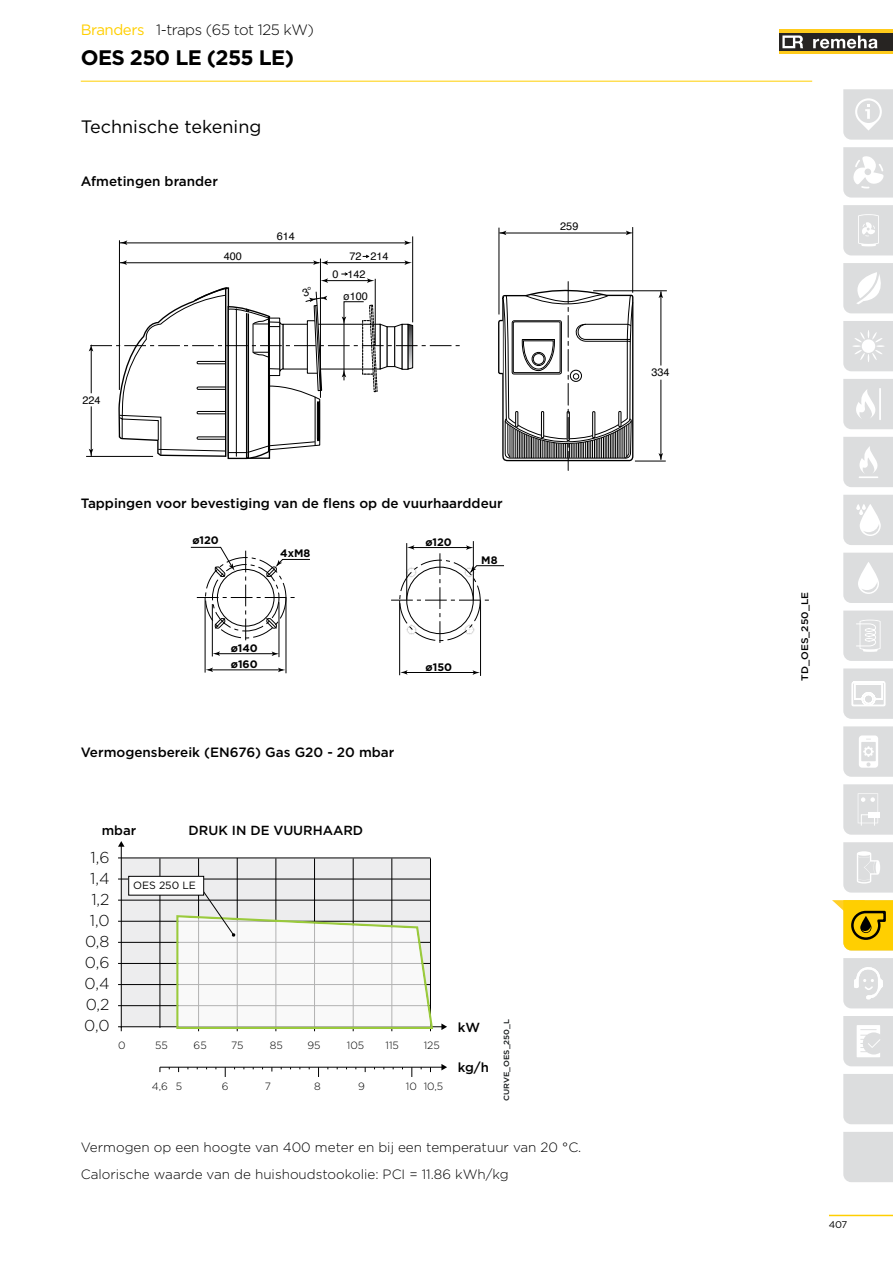
<style>
.page{position:relative;width:893px;height:1263px;background:#fff}
.page>*{position:absolute;margin:0;border:0;box-sizing:border-box;transform-origin:0 0}
.t1{font:700 21px "Gotham";letter-spacing:-.03em;color:#000}
.t2{font:18px "Gotham";color:#000}
.t3{font:300 15.75px/21px "Gotham";color:#000;text-align:center}
.t4{font:300 15px "Gotham";letter-spacing:-.03em;color:#000}
.t5{font:300 13.5px/26.5px "Gotham";color:#000}
.t6{font:500 13.5px "Gotham";color:#000}
.t7{font:500 13.2px "Gotham";color:#000}
.t8{font:10.8px/17.5px "Helvetica";color:#000}
.t9{font:700 10.8px/16.2px "Gotham";color:#000}
.t10{font:300 10.5px "Gotham";color:#000}
.t11{font:10.5px "Gotham";color:#000}
.t12{font:9.75px "Gotham";color:#000}
.t13{font:500 9.45px "Gotham";color:#000;scale:1.08 1}
.t14{font:500 7.5px "Gotham";color:#121617;scale:1.08 1}
.s1{font-weight:400;color:#ffcf01}
</style>
<div class="page">
<hr style="left:829px;top:1215px;width:64px;height:1px;background:#ffcf01">
<div style="left:779px;top:30px;width:114px;height:24px;background:#ffcb1b"></div>
<div style="left:779px;top:33px;width:114px;height:18px;background:#272422"></div>
<svg style="left:782px;top:35px;width:21px;height:13px"></svg>
<svg style="left:813px;top:35px;width:64px;height:14px"></svg>
<hr style="left:81px;top:81px;width:731px;height:1px;background:#ffcf01">
<div style="left:121px;top:858px;width:309px;height:169px;background:#ededee"></div>
<hr style="left:121px;top:846px;width:1px;height:182px;background:#000">
<svg style="left:118px;top:841px;width:7px;height:6px"></svg>
<hr style="left:198px;top:858px;width:1px;height:170px;background:#000">
<hr style="left:160px;top:858px;width:1px;height:170px;background:#000">
<hr style="left:276px;top:858px;width:1px;height:170px;background:#000">
<hr style="left:237px;top:858px;width:1px;height:171px;background:#000">
<hr style="left:353px;top:858px;width:1px;height:170px;background:#000">
<hr style="left:314px;top:858px;width:1px;height:171px;background:#000">
<hr style="left:430px;top:858px;width:1px;height:170px;background:#000">
<hr style="left:392px;top:858px;width:1px;height:170px;background:#000">
<hr style="left:118px;top:879px;width:312px;height:1px;background:#000">
<hr style="left:118px;top:921px;width:312px;height:1px;background:#000">
<hr style="left:118px;top:963px;width:312px;height:1px;background:#000">
<hr style="left:118px;top:1005px;width:312px;height:1px;background:#000">
<hr style="left:118px;top:858px;width:312px;height:1px;background:#000">
<hr style="left:118px;top:900px;width:312px;height:1px;background:#000">
<hr style="left:118px;top:942px;width:312px;height:1px;background:#000">
<hr style="left:118px;top:984px;width:312px;height:1px;background:#000">
<hr style="left:118px;top:1026px;width:324px;height:1px;background:#000">
<svg style="left:441px;top:1023px;width:6px;height:7px"></svg>
<hr style="left:160px;top:1067px;width:282px;height:1px;background:#000">
<svg style="left:441px;top:1064px;width:6px;height:6px"></svg>
<svg style="left:176px;top:885px;width:257px;height:146px"></svg>
<div style="left:129px;top:876px;width:75px;height:19px;background:#fff"></div>
<div style="left:128px;top:876px;width:76px;height:20px;border:1px solid #000"></div>
<svg style="left:272px;top:651px;width:7px;height:5px"></svg>
<svg style="left:213px;top:651px;width:7px;height:5px"></svg>
<hr style="left:212px;top:604px;width:1px;height:52px;background:#000">
<hr style="left:205px;top:598px;width:1px;height:75px;background:#000">
<hr style="left:279px;top:602px;width:1px;height:55px;background:#000">
<hr style="left:215px;top:653px;width:61px;height:1px;background:#000">
<svg style="left:278px;top:668px;width:7px;height:4px"></svg>
<svg style="left:206px;top:667px;width:7px;height:5px"></svg>
<hr style="left:208px;top:669px;width:75px;height:1px;background:#000">
<hr style="left:286px;top:598px;width:1px;height:75px;background:#000">
<hr style="left:399px;top:600px;width:1px;height:75px;background:#000">
<svg style="left:473px;top:670px;width:7px;height:5px"></svg>
<svg style="left:400px;top:670px;width:8px;height:5px"></svg>
<hr style="left:403px;top:672px;width:74px;height:1px;background:#000">
<hr style="left:480px;top:600px;width:1px;height:76px;background:#000">
<hr style="left:86px;top:456px;width:67px;height:1px;background:#000">
<svg style="left:659px;top:291px;width:4px;height:7px"></svg>
<svg style="left:658px;top:453px;width:5px;height:7px"></svg>
<hr style="left:593px;top:290px;width:74px;height:1px;background:#000">
<hr style="left:661px;top:380px;width:1px;height:80px;background:#000">
<hr style="left:661px;top:291px;width:1px;height:74px;background:#000">
<hr style="left:635px;top:461px;width:31px;height:1px;background:#000">
<svg style="left:843px;top:89px;width:50px;height:51px"></svg>
<svg style="left:843px;top:379px;width:50px;height:50px"></svg>
<hr style="left:879px;top:388px;width:2px;height:32px;background:#fff">
<svg style="left:843px;top:437px;width:50px;height:50px"></svg>
<svg style="left:843px;top:553px;width:50px;height:50px"></svg>
<svg style="left:843px;top:495px;width:50px;height:50px"></svg>
<svg style="left:843px;top:147px;width:50px;height:51px"></svg>
<svg style="left:843px;top:321px;width:50px;height:50px"></svg>
<svg style="left:843px;top:611px;width:50px;height:50px"></svg>
<svg style="left:843px;top:958px;width:50px;height:50px"></svg>
<svg style="left:843px;top:1016px;width:50px;height:50px"></svg>
<div style="left:843px;top:1132px;width:50px;height:50px;background:#dcddde"></div>
<div style="left:843px;top:1074px;width:50px;height:50px;background:#dcddde"></div>
<svg style="left:843px;top:263px;width:50px;height:50px"></svg>
<svg style="left:843px;top:205px;width:50px;height:50px"></svg>
<svg style="left:843px;top:784px;width:50px;height:51px"></svg>
<svg style="left:843px;top:842px;width:50px;height:50px"></svg>
<svg style="left:843px;top:668px;width:50px;height:51px"></svg>
<svg style="left:843px;top:726px;width:50px;height:51px"></svg>
<svg style="left:832px;top:900px;width:61px;height:50px"></svg>
<svg style="left:89px;top:227px;width:545px;height:417px"></svg>
<p class="t4" style="left:81px;top:21px;width:235px"><span class="s1">Branders</span> 1-traps (65 tot 125 kW)</p>
<h1 class="t1" style="left:81px;top:44px;width:215px">OES 250 LE (255 LE)</h1>
<h2 class="t2" style="left:81px;top:116px;width:182px">Technische tekening</h2>
<p class="t6" style="left:81px;top:172px;width:139px">Afmetingen brander</p>
<p class="t8" style="left:277px;top:228px;width:20px">614</p>
<p class="t8" style="left:224px;top:248px;width:20px">400</p>
<p class="t8" style="left:332px;top:248px;width:58px;text-indent:17px">72 214<br>0 142</p>
<p class="t8" style="left:82px;top:391px;width:20px">224</p>
<p class="t8" style="left:343px;top:288px;width:26px">ø100</p>
<p class="t6" style="left:81px;top:494px;width:423px">Tappingen voor bevestiging van de flens op de vuurhaarddeur</p>
<p class="t9" style="left:192px;top:532px;width:28px">ø120</p>
<p class="t9" style="left:280px;top:545px;width:32px">4xM8</p>
<p class="t9" style="left:425px;top:534px;width:28px">ø120</p>
<p class="t9" style="left:481px;top:552px;width:18px">M8</p>
<p class="t9" style="left:231px;top:640px;width:29px">ø140 ø160</p>
<p class="t6" style="left:81px;top:743px;width:315px">Vermogensbereik (EN676) Gas G20 - 20 mbar</p>
<p class="t7" style="left:102px;top:822px;width:36px">mbar</p>
<p class="t7" style="left:189px;top:822px;width:176px">DRUK IN DE VUURHAARD</p>
<p class="t9" style="left:426px;top:659px;width:28px">ø150</p>
<p class="t3" style="left:84px;top:846px;width:27px">1,6<br>1,4<br>1,2<br>1,0<br>0,8<br>0,6<br>0,4<br>0,2<br>0,0</p>
<p class="t11" style="left:133px;top:878px;width:64px">OES 250 LE</p>
<p class="t10" style="left:118px;top:1038px;width:9px">0</p>
<p class="t10" style="left:155px;top:1038px;width:14px">55</p>
<p class="t10" style="left:194px;top:1038px;width:15px">65</p>
<p class="t10" style="left:231px;top:1038px;width:14px">75</p>
<p class="t10" style="left:270px;top:1038px;width:15px">85</p>
<p class="t10" style="left:307px;top:1038px;width:15px">95</p>
<p class="t10" style="left:347px;top:1038px;width:19px">105</p>
<p class="t10" style="left:386px;top:1038px;width:15px">115</p>
<p class="t10" style="left:424px;top:1038px;width:18px">125</p>
<p class="t10" style="left:152px;top:1079px;width:32px">4,6 5</p>
<p class="t10" style="left:222px;top:1079px;width:8px">6</p>
<p class="t10" style="left:265px;top:1079px;width:8px">7</p>
<p class="t10" style="left:314px;top:1079px;width:8px">8</p>
<p class="t10" style="left:358px;top:1079px;width:8px">9</p>
<p class="t10" style="left:406px;top:1079px;width:39px">10 10,5</p>
<p class="t7" style="left:458px;top:1018px;width:24px">kW</p>
<p class="t7" style="left:458px;top:1059px;width:33px">kg/h</p>
<p class="t14" style="left:502px;top:1101px;width:78px;rotate:-90deg">CURVE_OES_250_L</p>
<p class="t8" style="left:560px;top:218px;width:20px">259</p>
<p class="t5" style="left:81px;top:1134px;width:502px">Vermogen op een hoogte van 400 meter en bij een temperatuur van 20 °C.<br>Calorische waarde van de huishoudstookolie: PCI = 11.86 kWh/kg</p>
<p class="t8" style="left:651px;top:364px;width:20px">334</p>
<p class="t13" style="left:799px;top:681px;width:84px;rotate:-90deg">TD_OES_250_LE</p>
<p class="t12" style="left:829px;top:1218px;width:20px">407</p>
</div>
